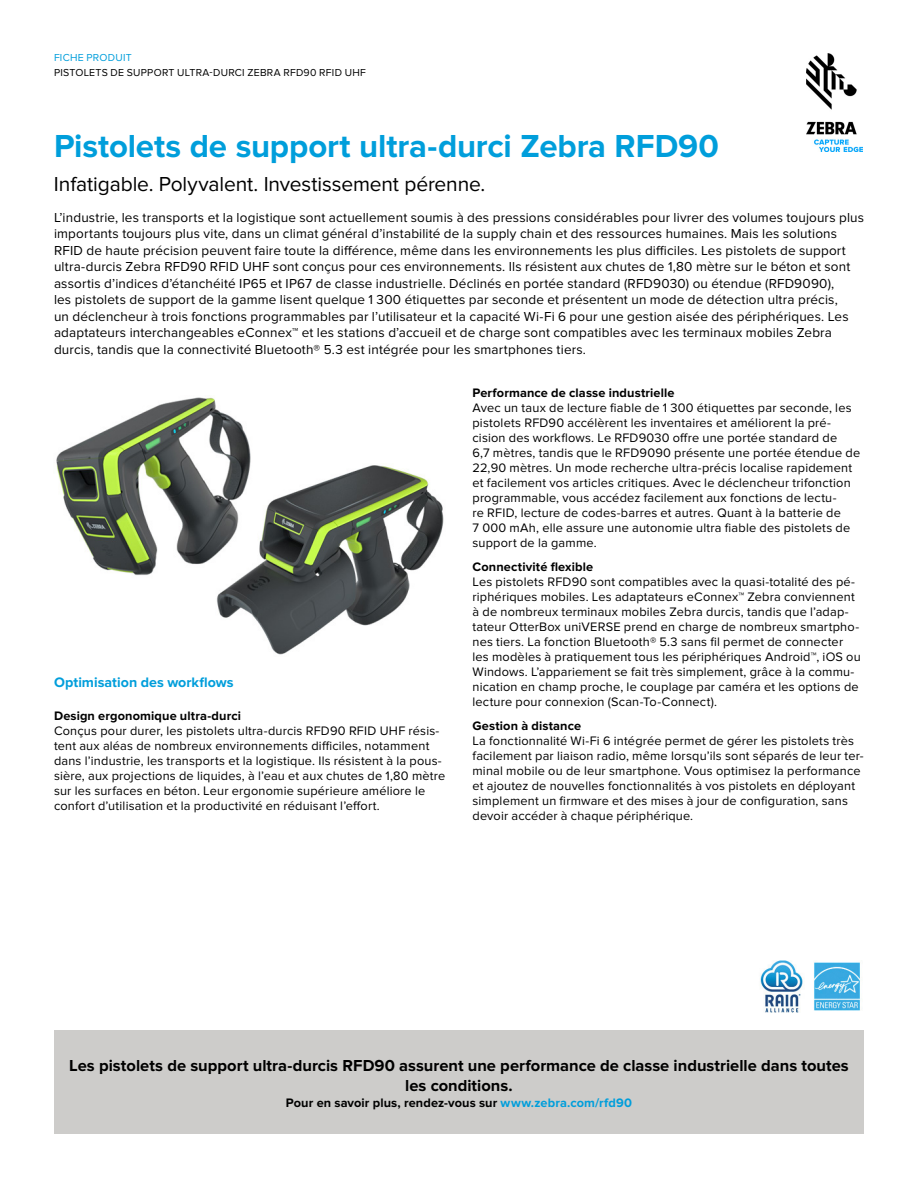
<style>
.page{position:relative;width:918px;height:1188px;background:#fff}
.page>*{position:absolute;margin:0;border:0;box-sizing:border-box;transform-origin:0 0}
.t1{font:700 33px "Proxima Nova";letter-spacing:-.005em;color:#009edb}
.t2{font:21px "Proxima Nova";letter-spacing:-.005em;color:#000}
.t3{font:700 16.5px/20.2px "Proxima Nova";color:#000;text-align:center}
.t4{font:700 14.25px "Proxima Nova";color:#009edb}
.t5{font:13.5px/16.5px "Proxima Nova";letter-spacing:.01em;color:#000}
.t6{font:12.75px/15px "Proxima Nova";letter-spacing:.015em;color:#000}
.t7{font:700 12.75px "Proxima Nova";letter-spacing:.01em;color:#000}
.t8{font:10.5px "Proxima Nova";letter-spacing:.025em;color:#000}
.t9{font:10.5px "Proxima Nova";letter-spacing:.025em;color:#009edb}
.s1{color:#009edb}
</style>
<div class="page">
<img style="left:806px;top:54px;width:56px;height:97px">
<div style="left:54px;top:1031px;width:810px;height:103px;background:#cdccca"></div>
<img style="left:760px;top:961px;width:100px;height:52px">
<img style="left:56px;top:397px;width:388px;height:258px">
<p class="t9" style="left:54px;top:52px;width:79px">FICHE PRODUIT</p>
<p class="t8" style="left:54px;top:66px;width:313px">PISTOLETS DE SUPPORT ULTRA-DURCI ZEBRA RFD90 RFID UHF</p>
<h1 class="t1" style="left:54px;top:127px;width:666px">Pistolets de support ultra-durci Zebra RFD90</h1>
<h2 class="t2" style="left:54px;top:172px;width:433px">Infatigable. Polyvalent. Investissement pérenne.</h2>
<p class="t5" style="left:54px;top:209px;width:812px">L’industrie, les transports et la logistique sont actuellement soumis à des pressions considérables pour livrer des volumes toujours plus importants toujours plus vite, dans un climat général d’instabilité de la supply chain et des ressources humaines. Mais les solutions RFID de haute précision peuvent faire toute la différence, même dans les environnements les plus difficiles. Les pistolets de support ultra-durcis Zebra RFD90 RFID UHF sont conçus pour ces environnements. Ils résistent aux chutes de 1,80 mètre sur le béton et sont assortis d’indices d’étanchéité IP65 et IP67 de classe industrielle. Déclinés en portée standard (RFD9030) ou étendue (RFD9090),<br>les pistolets de support de la gamme lisent quelque 1 300 étiquettes par seconde et présentent un mode de détection ultra précis,<br>un déclencheur à trois fonctions programmables par l’utilisateur et la capacité Wi-Fi 6 pour une gestion aisée des périphériques. Les adaptateurs interchangeables eConnex™ et les stations d’accueil et de charge sont compatibles avec les terminaux mobiles Zebra durcis, tandis que la connectivité Bluetooth® 5.3 est intégrée pour les smartphones tiers.</p>
<p class="t4" style="left:54px;top:674px;width:181px">Optimisation des workflows</p>
<p class="t7" style="left:54px;top:709px;width:189px">Design ergonomique ultra-durci</p>
<p class="t6" style="left:54px;top:724px;width:393px">Conçus pour durer, les pistolets ultra-durcis RFD90 RFID UHF résis&shy;tent aux aléas de nombreux environnements difficiles, notamment dans l’industrie, les transports et la logistique. Ils résistent à la pous&shy;sière, aux projections de liquides, à l’eau et aux chutes de 1,80 mètre sur les surfaces en béton. Leur ergonomie supérieure améliore le confort d’utilisation et la productivité en réduisant l’effort.</p>
<p class="t7" style="left:472px;top:386px;width:203px">Performance de classe industrielle</p>
<p class="t6" style="left:472px;top:401px;width:389px">Avec un taux de lecture fiable de 1 300 étiquettes par seconde, les pistolets RFD90 accélèrent les inventaires et améliorent la pré&shy;cision des workflows. Le RFD9030 offre une portée standard de<br>6,7 mètres, tandis que le RFD9090 présente une portée étendue de 22,90 mètres. Un mode recherche ultra-précis localise rapidement et facilement vos articles critiques. Avec le déclencheur trifonction programmable, vous accédez facilement aux fonctions de lectu-<br>re RFID, lecture de codes-barres et autres. Quant à la batterie de<br>7 000 mAh, elle assure une autonomie ultra fiable des pistolets de support de la gamme.</p>
<p class="t7" style="left:472px;top:560px;width:122px">Connectivité flexible</p>
<p class="t6" style="left:472px;top:575px;width:390px">Les pistolets RFD90 sont compatibles avec la quasi-totalité des pé&shy;riphériques mobiles. Les adaptateurs eConnex™ Zebra conviennent à de nombreux terminaux mobiles Zebra durcis, tandis que l’adap&shy;tateur OtterBox uniVERSE prend en charge de nombreux smartpho&shy;nes tiers. La fonction Bluetooth® 5.3 sans fil permet de connecter les modèles à pratiquement tous les périphériques Android™, iOS ou Windows. L’appariement se fait très simplement, grâce à la commu&shy;nication en champ proche, le couplage par caméra et les options de lecture pour connexion (Scan-To-Connect).</p>
<p class="t7" style="left:472px;top:719px;width:110px">Gestion à distance</p>
<p class="t6" style="left:472px;top:734px;width:393px">La fonctionnalité Wi-Fi 6 intégrée permet de gérer les pistolets très facilement par liaison radio, même lorsqu’ils sont séparés de leur ter&shy;minal mobile ou de leur smartphone. Vous optimisez la performance et ajoutez de nouvelles fonctionnalités à vos pistolets en déployant simplement un firmware et des mises à jour de configuration, sans devoir accéder à chaque périphérique.</p>
<p class="t3" style="left:69px;top:1056px;width:781px">Les pistolets de support ultra-durcis RFD90 assurent une performance de classe industrielle dans toutes les conditions.</p>
<p class="t7" style="left:286px;top:1095px;width:348px">Pour en savoir plus, rendez-vous sur <span class="s1">www.zebra.com/rfd90</span></p>
</div>
